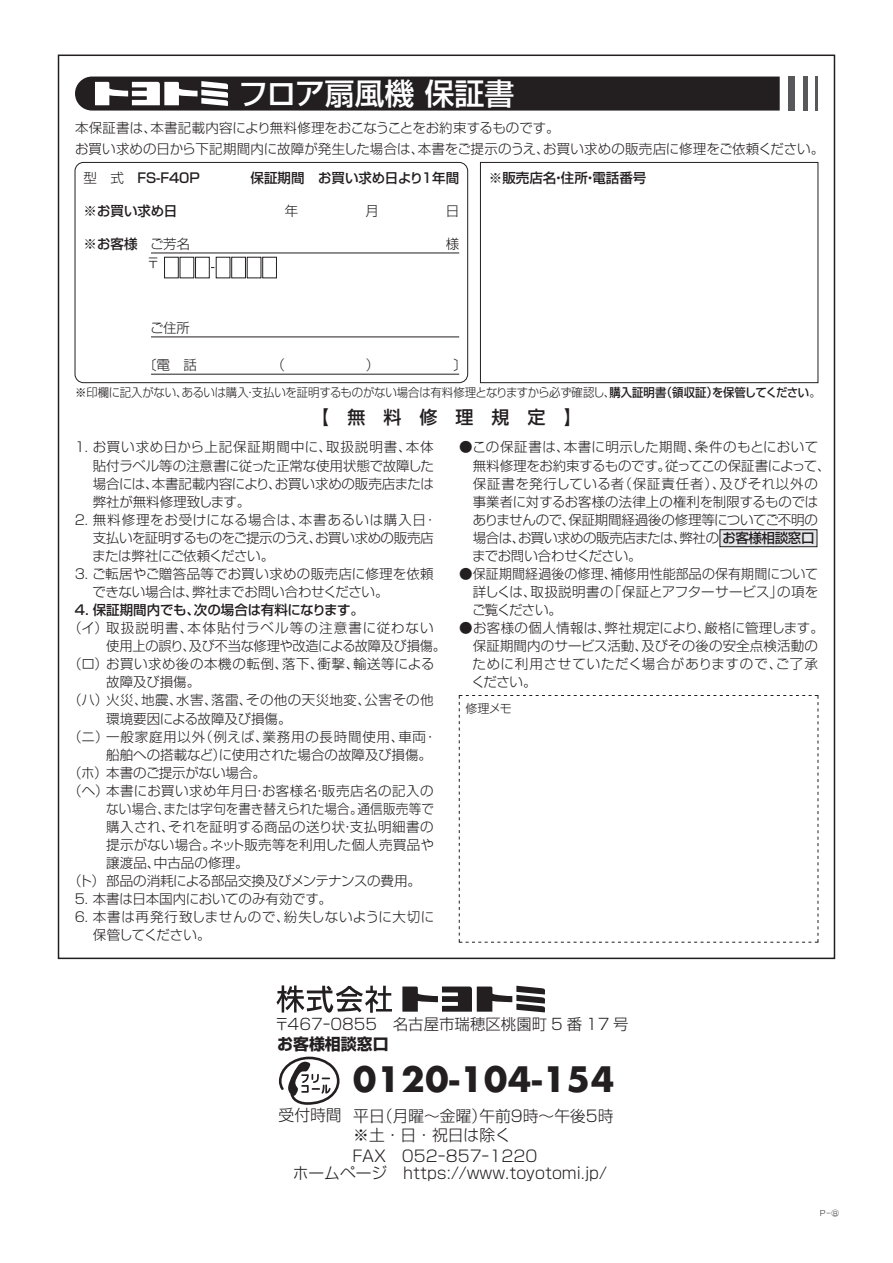
<style>
.page{position:relative;width:893px;height:1263px;background:#fff}
.page>*{position:absolute;margin:0;border:0;box-sizing:border-box;transform-origin:0 0}
.t1{font:700 34.05px "Futura";letter-spacing:.025em;color:#231f20}
.t2{font:500 30px "Shin Go Pro";color:#fff}
.t3{font:500 18px "Shin Go Pro";letter-spacing:1em;color:#231f20}
.t4{font:700 15.9px "Shin Go Pro";color:#231f20}
.t5{font:300 15.75px/17.7px "Shin Go Pro";color:#231f20}
.t6{font:300 15.45px "Shin Go Pro";color:#231f20}
.t7{font:300 13.5px/18.1px "Shin Go Pro";color:#231f20}
.t8{font:300 13.5px/18px "Shin Go Pro";letter-spacing:-.02em;color:#231f20}
.t9{font:500 13.5px "Shin Go Pro";color:#231f20}
.t10{font:300 13.5px "Shin Go Pro";letter-spacing:.03em;color:#231f20}
.t11{font:300 13.5px/18.1px "Shin Go Pro";letter-spacing:.09em;color:#231f20}
.t12{font:300 13.5px "Shin Go Pro";letter-spacing:.045em;color:#231f20}
.t13{font:300 12px "Shin Go Pro";letter-spacing:-.02em;color:#231f20;scale:.95 1}
.t14{font:300 12px "Shin Go Pro";letter-spacing:-.02em;color:#231f20}
.t15{font:300 7.5px "Shin Go Pro";color:#231f20}
.s1{font-weight:300}
.s2{font-weight:500}
.s3{font-size:6px}
</style>
<div class="page">
<div style="left:720px;top:530px;width:97px;height:17px;background:#e6e7e9"></div>
<div style="left:720px;top:529px;width:97px;height:18px;border:1px solid #231f20"></div>
<div style="left:788px;top:77px;width:7px;height:34px;background:#57585a"></div>
<hr style="left:803px;top:77px;width:4px;height:34px;background:#57585a">
<hr style="left:816px;top:77px;width:2px;height:34px;background:#57585a">
<div style="left:75px;top:162px;width:393px;height:221px;border:1px solid #231f20;border-radius:9px"></div>
<div style="left:480px;top:162px;width:338px;height:221px;border:1px solid #231f20"></div>
<hr style="left:151px;top:374px;width:308px;height:1px;background:#231f20">
<hr style="left:151px;top:337px;width:308px;height:1px;background:#231f20">
<hr style="left:151px;top:253px;width:308px;height:1px;background:#231f20">
<div style="left:164px;top:257px;width:15px;height:21px;border:1px solid #231f20"></div>
<div style="left:195px;top:257px;width:15px;height:21px;border:1px solid #231f20"></div>
<div style="left:231px;top:257px;width:15px;height:21px;border:1px solid #231f20"></div>
<div style="left:262px;top:257px;width:15px;height:21px;border:1px solid #231f20"></div>
<svg style="left:458px;top:695px;width:361px;height:248px"></svg>
<svg style="left:75px;top:77px;width:705px;height:34px;background:#383435"></svg>
<svg style="left:402px;top:986px;width:143px;height:26px"></svg>
<svg style="left:276px;top:985px;width:116px;height:28px"></svg>
<svg style="left:279px;top:1057px;width:60px;height:48px"></svg>
<p class="t2" style="left:238px;top:69px;width:278px">フロア扇風機 保証書</p>
<p class="t7" style="left:75px;top:116px;width:751px;line-height:21px">本保証書は、本書記載内容により無料修理をおこなうことをお約束するものです。<br>お買い求めの日から下記期間内に故障が発生した場合は、本書をご提示のうえ、お買い求めの販売店に修理をご依頼ください。</p>
<p class="t9" style="left:84px;top:167px;width:118px"><span class="s1">型　式</span>　FS-F40P</p>
<p class="t9" style="left:251px;top:167px;width:210px">保証期間　お買い求め日より1年間</p>
<p class="t9" style="left:489px;top:167px;width:159px">※販売店名・住所・電話番号</p>
<p class="t9" style="left:84px;top:200px;width:95px">※お買い求め日</p>
<p class="t9" style="left:84px;top:232px;width:108px">※お客様 <span class="s1">ご芳名</span></p>
<p class="t7" style="left:446px;top:233px;width:15px">様</p>
<p class="t7" style="left:147px;top:252px;width:15px">〒</p>
<p class="t7" style="left:150px;top:317px;width:41px">ご住所</p>
<p class="t13" style="left:75px;top:383px;width:786px">※印欄に記入がない、あるいは購入・支払いを証明するものがない場合は有料修理となりますから必ず確認し、<span class="s2">購入証明書（領収証）を保管してください</span>。</p>
<p class="t3" style="left:311px;top:402px;width:272px">【無料修理規定】</p>
<p class="t7" style="left:92px;top:437px;width:347px">お買い求め日から上記保証期間中に、取扱説明書、本体貼付ラベル等の注意書に従った正常な使用状態で故障した場合には、本書記載内容により、お買い求めの販売店または弊社が無料修理致します。<br>無料修理をお受けになる場合は、本書あるいは購入日・支払いを証明するものをご提示のうえ、お買い求めの販売店または弊社にご依頼ください。<br>ご転居やご贈答品等でお買い求めの販売店に修理を依頼できない場合は、弊社までお問い合わせください。<br><span class="s2">保証期間内でも、次の場合は有料になります。</span></p>
<p class="t8" style="left:106px;top:635px;width:341px">使用上の誤り、及び不当な修理や改造による故障及び損傷。</p>
<p class="t7" style="left:106px;top:671px;width:96px">故障及び損傷。</p>
<p class="t7" style="left:106px;top:708px;width:332px">環境要因による故障及び損傷。<br>一般家庭用以外（例えば、業務用の長時間使用、車両・船舶への搭載など）に使用された場合の故障及び損傷。</p>
<p class="t7" style="left:106px;top:780px;width:329px;text-align:justify">本書にお買い求め年月日・お客様名・販売店名の記入のない場合、または字句を書き替えられた場合。通信販売等で購入され、それを証明する商品の送り状・支払明細書の提示がない場合。ネット販売等を利用した個人売買品や譲渡品、中古品の修理。</p>
<p class="t7" style="left:93px;top:888px;width:343px">本書は日本国内においてのみ有効です。<br>本書は再発行致しませんので、紛失しないように大切に保管してください。</p>
<p class="t7" style="left:73px;top:437px;width:26px">１．</p>
<p class="t7" style="left:73px;top:509px;width:26px">２．</p>
<p class="t7" style="left:73px;top:563px;width:26px">３．</p>
<p class="t11" style="left:68px;top:599px;width:367px;text-indent:5px"><span class="s2">４．<br></span>（イ）取扱説明書、本体貼付ラベル等の注意書に従わない</p>
<p class="t12" style="left:68px;top:653px;width:368px">（ロ）お買い求め後の本機の転倒、落下、衝撃、輸送等による</p>
<p class="t10" style="left:68px;top:689px;width:367px">（ハ）火災、地震、水害、落雷、その他の天災地変、公害その他</p>
<p class="t7" style="left:68px;top:726px;width:42px">（ニ）</p>
<p class="t7" style="left:68px;top:762px;width:199px">（ホ）本書のご提示がない場合。（ヘ）</p>
<p class="t8" style="left:73px;top:870px;width:349px;text-indent:-5px">（ト）部品の消耗による部品交換及びメンテナンスの費用。<br>５．<br>６．</p>
<p class="t7" style="left:472px;top:437px;width:360px;text-indent:-13px">●この保証書は、本書に明示した期間、条件のもとにおいて無料修理をお約束するものです。従ってこの保証書によって、保証書を発行している者（保証責任者）、及びそれ以外の事業者に対するお客様の法律上の権利を制限するものではありませんので、保証期間経過後の修理等についてご不明の場合は、お買い求めの販売店または、弊社の<span class="s2">お客様相談窓口</span>までお問い合わせください。</p>
<p class="t7" style="left:472px;top:563px;width:348px;text-align:justify;text-indent:-13px">●保証期間経過後の修理、補修用性能部品の保有期間について詳しくは、取扱説明書の「保証とアフターサービス」の項をご覧ください。</p>
<p class="t7" style="left:472px;top:617px;width:354px;text-indent:-12px">●お客様の個人情報は、弊社規定により、厳格に管理します。保証期間内のサービス活動、及びその後の安全点検活動のために利用させていただく場合がありますので、ご了承ください。</p>
<p class="t14" style="left:466px;top:698px;width:48px">修理メモ</p>
<p class="t6" style="left:274px;top:1011px;width:356px">〒467ｰ0855　名古屋市瑞穂区桃園町 5 番 17 号</p>
<p class="t1" style="left:353px;top:1055px;width:262px">0120-104-154</p>
<p class="t4" style="left:277px;top:1031px;width:113px">お客様相談窓口</p>
<p class="t5" style="left:353px;top:1105px;width:262px;line-height:18.9px;text-indent:-75px">受付時間 平日（月曜～金曜）午前9時～午後5時※土・日・祝日は除く</p>
<p class="t5" style="left:293px;top:1145px;width:316px;text-indent:60px">FAX　052ｰ857ｰ1220<br>ホームページ　https://www.toyotomi.jp/</p>
<p class="t15" style="left:820px;top:1207px;width:21px">P－◯<span class="s3">B</span></p>
</div>
